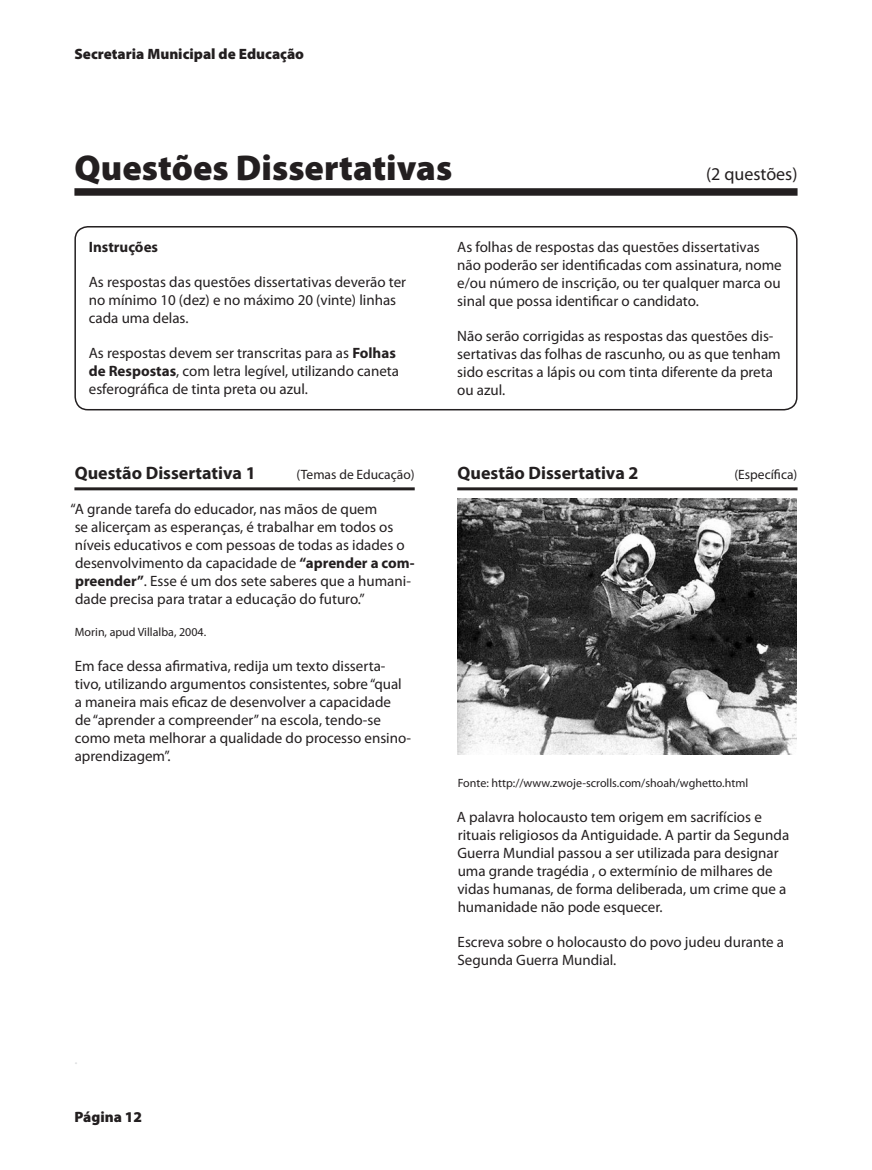
<style>
.page{position:relative;width:872px;height:1170px;background:#fff}
.page>*{position:absolute;margin:0;border:0;box-sizing:border-box;transform-origin:0 0}
.t1{font:900 36px "Myriad Pro";color:#231f20}
.Materia{font:700 18px "Myriad Pro";color:#231f20}
.t2{font:18px "Myriad Pro";color:#231f20}
.body{font:15px/18px "Myriad Pro";color:#231f20}
.t3{font:900 15px "Myriad Pro";color:#231f20}
.body-2{font:700 15px "Myriad Pro";color:#231f20}
.t4{font:15px "Myriad Pro";color:#dcdddf}
.Materia-2{font:13.5px "Myriad Pro";color:#231f20}
.Legenda{font:12px "Myriad Pro";color:#231f20}
.s1{font-weight:700}
</style>
<div class="page">
<div style="left:74px;top:188px;width:723px;height:8px;background:#231f20"></div>
<hr style="left:74px;top:487px;width:341px;height:3px;background:#231f20">
<hr style="left:457px;top:487px;width:340px;height:3px;background:#231f20">
<img style="left:457px;top:499px;width:340px;height:255px">
<div style="left:74px;top:226px;width:723px;height:184px;border:2px solid #231f20;border-radius:13px"></div>
<p class="t3" style="left:74px;top:45px;width:231px">Secretaria Municipal de Educação</p>
<p class="t1" style="left:74px;top:147px;width:379px">Questões Dissertativas</p>
<p class="t2" style="left:706px;top:162px;width:93px">(2 questões)</p>
<p class="body-2" style="left:89px;top:237px;width:71px">Instruções</p>
<p class="body" style="left:89px;top:272px;width:319px">As respostas das questões dissertativas deverão ter no mínimo 10 (dez) e no máximo 20 (vinte) linhas cada uma delas.</p>
<p class="body" style="left:89px;top:343px;width:312px">As respostas devem ser transcritas para as <span class="s1">Folhas de Respostas</span>, com letra legível, utilizando caneta esferográfica de tinta preta ou azul.</p>
<p class="Materia" style="left:75px;top:461px;width:182px">Questão Dissertativa 1</p>
<p class="Materia-2" style="left:296px;top:466px;width:120px">(Temas de Educação)</p>
<p class="body" style="left:71px;top:499px;width:345px">“A grande tarefa do educador, nas mãos de quem<br>se alicerçam as esperanças, é trabalhar em todos os níveis educativos e com pessoas de todas as idades o desenvolvimento da capacidade de <span class="s1">“aprender a com&shy;preender”</span>. Esse é um dos sete saberes que a humani&shy;dade precisa para tratar a educação do futuro.”</p>
<p class="Legenda" style="left:75px;top:624px;width:133px">Morin, apud Villalba, 2004.</p>
<p class="body" style="left:75px;top:656px;width:338px">Em face dessa afirmativa, redija um texto disserta&shy;tivo, utilizando argumentos consistentes, sobre “qual a maneira mais eficaz de desenvolver a capacidade<br>de “aprender a compreender” na escola, tendo-se como meta melhorar a qualidade do processo ensino&shy;aprendizagem”.</p>
<p class="t4" style="left:74px;top:1049px;width:5px">.</p>
<p class="t3" style="left:74px;top:1108px;width:69px">Página 12</p>
<p class="body" style="left:457px;top:237px;width:326px">As folhas de respostas das questões dissertativas não poderão ser identificadas com assinatura, nome e/ou número de inscrição, ou ter qualquer marca ou sinal que possa identificar o candidato.</p>
<p class="body" style="left:457px;top:326px;width:325px">Não serão corrigidas as respostas das questões dis&shy;sertativas das folhas de rascunho, ou as que tenham sido escritas a lápis ou com tinta diferente da preta ou azul.</p>
<p class="Materia" style="left:457px;top:461px;width:182px">Questão Dissertativa 2</p>
<p class="Materia-2" style="left:734px;top:466px;width:64px">(Específica)</p>
<p class="Legenda" style="left:458px;top:775px;width:292px">Fonte: http://www.zwoje-scrolls.com/shoah/wghetto.html</p>
<p class="body" style="left:457px;top:807px;width:334px">A palavra holocausto tem origem em sacrifícios e rituais religiosos da Antiguidade. A partir da Segunda Guerra Mundial passou a ser utilizada para designar uma grande tragédia , o extermínio de milhares de vidas humanas, de forma deliberada, um crime que a humanidade não pode esquecer.</p>
<p class="body" style="left:457px;top:932px;width:328px">Escreva sobre o holocausto do povo judeu durante a<br>Segunda Guerra Mundial.</p>
</div>
